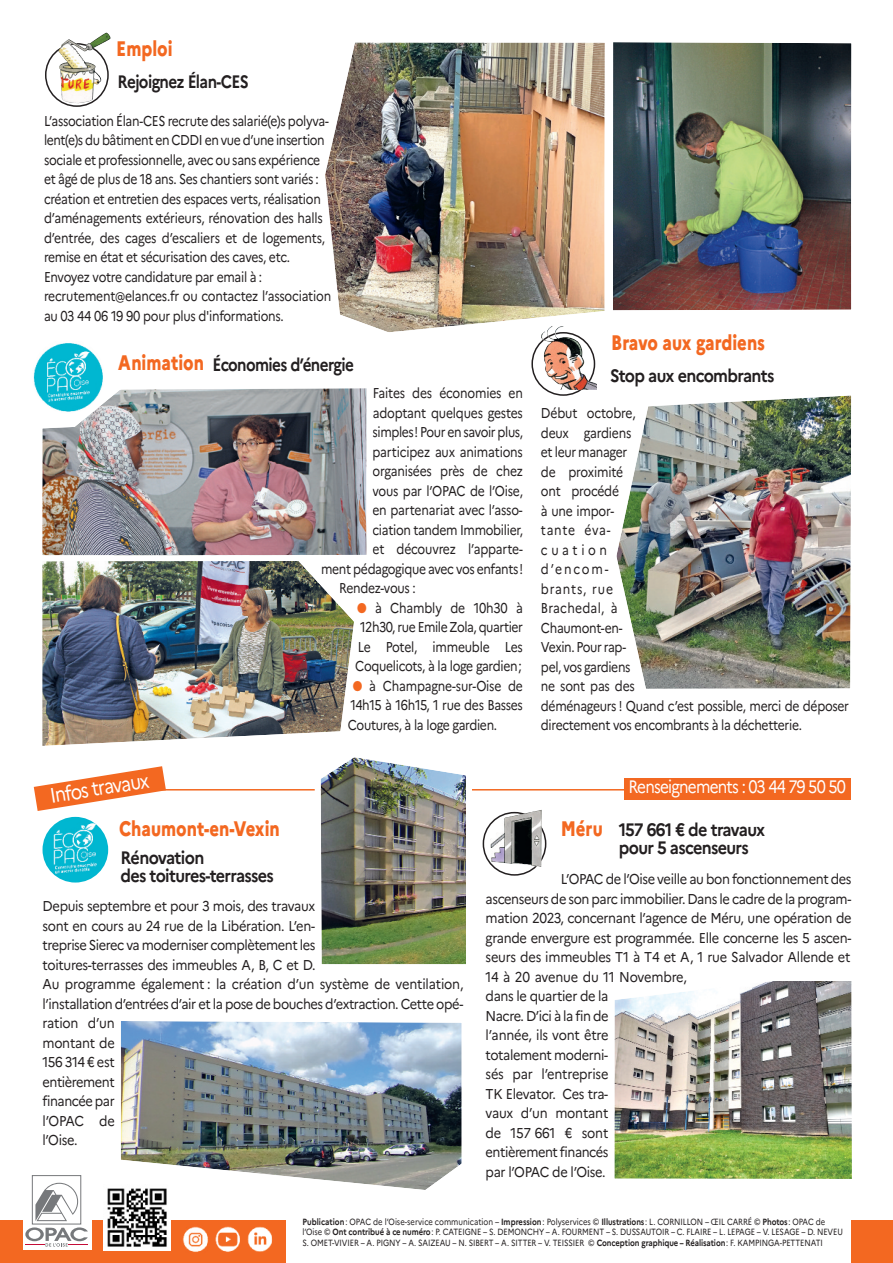
<style>
.page{position:relative;width:893px;height:1263px;background:#fff}
.page>*{position:absolute;margin:0;border:0;box-sizing:border-box;transform-origin:0 0}
.t1{font:800 21px "Marianne";color:#f36821;scale:.8 1}
.t2{font:21px "Marianne";color:#fff;scale:.85 1}
.t3{font:700 18px/18px "Marianne";letter-spacing:-.04em;color:#231f20;scale:.9 1}
.t4{font:700 18px "Marianne";letter-spacing:-.04em;color:#231f20;scale:.85 1}
.t5{font:18px "Marianne";letter-spacing:-.05em;color:#fff;scale:.85 1}
.t6{font:14.25px/19.5px "Marianne";letter-spacing:-.025em;color:#231f20;scale:.85 1}
.t7{font:14.25px/19.5px "Marianne";letter-spacing:-.025em;color:#231f20;scale:.9 1}
.t8{font:9px/10.5px "Marianne";letter-spacing:-.01em;color:#231f20;scale:.85 1}
.s1{font-weight:800;font-size:21px;color:#f36821}
.s2{color:#f36821}
.s3{font-weight:700}
</style>
<div class="page">
<div style="left:0;top:1220px;width:286px;height:43px;background:#f36821"></div>
<img style="left:247px;top:1226px;width:25px;height:26px">
<img style="left:182px;top:1226px;width:58px;height:26px">
<div style="left:851px;top:1220px;width:42px;height:43px;background:#f36821"></div>
<img style="left:104px;top:1188px;width:66px;height:63px">
<div style="left:23px;top:1168px;width:68px;height:82px;background:#fff"></div>
<div style="left:32px;top:1175px;width:49px;height:49px;border:1px solid #76787b"></div>
<svg style="left:35px;top:1183px;width:43px;height:38px"></svg>
<svg style="left:25px;top:1227px;width:63px;height:19px"></svg>
<svg style="left:45px;top:43px;width:47px;height:64px"></svg>
<img style="left:69px;top:32px;width:42px;height:71px">
<hr style="left:40px;top:789px;width:588px;height:1px;background:#f36821">
<img style="left:43px;top:817px;width:65px;height:65px;border-radius:50%">
<img style="left:614px;top:981px;width:238px;height:198px">
<img style="left:613px;top:42px;width:239px;height:269px">
<div style="left:624px;top:778px;width:226px;height:22px;background:#f36821"></div>
<svg style="left:34px;top:766px;width:132px;height:45px"></svg>
<svg style="left:483px;top:822px;width:63px;height:54px"></svg>
<img style="left:491px;top:810px;width:51px;height:56px">
<img style="left:115px;top:1021px;width:347px;height:175px">
<img style="left:325px;top:42px;width:280px;height:290px">
<img style="left:42px;top:561px;width:312px;height:185px">
<img style="left:42px;top:388px;width:325px;height:168px">
<img style="left:33px;top:343px;width:71px;height:70px">
<img style="left:315px;top:757px;width:157px;height:208px">
<svg style="left:531px;top:341px;width:51px;height:55px"></svg>
<img style="left:541px;top:326px;width:56px;height:64px">
<img style="left:616px;top:395px;width:236px;height:294px">
<h1 class="t1" style="left:116px;top:40px;width:72px">Emploi</h1>
<p class="t4" style="left:117px;top:74px;width:156px">Rejoignez Élan-CES</p>
<p class="t6" style="left:44px;top:112px;width:339px">L’association Élan-CES recrute des salarié(e)s polyva&shy;lent(e)s du bâtiment en CDDI en vue d’une insertion sociale et professionnelle, avec ou sans expérience et âgé de plus de 18 ans. Ses chantiers sont variés : création et entretien des espaces verts, réalisation d’aménagements extérieurs, rénovation des halls d’entrée, des cages d’escaliers et de logements, remise en état et sécurisation des caves, etc.<br>Envoyez votre candidature par email à : recrutement@elances.fr ou contactez l’association au 03 44 06 19 90 pour plus d'informations.</p>
<p class="t4" style="left:118px;top:357px;width:279px"><span class="s1">Animation</span> Économies d’énergie</p>
<h1 class="t2" style="left:49px;top:787px;width:119px;rotate:-9deg">Infos travaux</h1>
<p class="t6" style="left:373px;top:385px;width:178px">Faites des économies en</p>
<p class="t6" style="left:373px;top:404px;width:178px">adoptant quelques gestes</p>
<p class="t6" style="left:373px;top:424px;width:178px">simples! Pour en savoir plus,</p>
<p class="t6" style="left:373px;top:443px;width:178px">participez aux animations</p>
<p class="t6" style="left:372px;top:463px;width:179px">organisées près de chez</p>
<p class="t6" style="left:372px;top:482px;width:179px">vous par l’OPAC de l’Oise,</p>
<p class="t6" style="left:372px;top:502px;width:178px">en partenariat avec l’asso-</p>
<p class="t6" style="left:372px;top:521px;width:179px">ciation tandem Immobilier,</p>
<p class="t6" style="left:373px;top:541px;width:179px">et découvrez l’apparte-</p>
<p class="t6" style="left:321px;top:560px;width:239px">ment pédagogique avec vos enfants!</p>
<p class="t6" style="left:339px;top:580px;width:92px">Rendez-vous :</p>
<p class="t6" style="left:355px;top:599px;width:199px;text-align:center"><span class="s2">●</span> à Chambly de 10h30 à<br>12h30, rue Emile Zola, quartier<br>Le Potel, immeuble Les<br>Coquelicots, à la loge gardien;</p>
<p class="t6" style="left:348px;top:677px;width:207px;text-align:justify;text-indent:5px"><span class="s2">●</span> à Champagne-sur-Oise de 14h15 à 16h15, 1 rue des Basses Coutures, à la loge gardien.</p>
<h1 class="t1" style="left:611px;top:334px;width:194px">Bravo aux gardiens</h1>
<p class="t3" style="left:610px;top:368px;width:184px">Stop aux encombrants</p>
<p class="t6" style="left:541px;top:405px;width:364px">Début octobre,<br>deux gardiens<br>et leur manager<br>de proximité<br>ont procédé<br>à une impor-<br>tante éva-<br>cuation<br>d’encom-<br>brants, rue<br>Brachedal, à<br>Chaumont-en-<br>Vexin. Pour rap-<br>pel, vos gardiens<br>ne sont pas des<br>déménageurs ! Quand c’est possible, merci de déposer directement vos encombrants à la déchetterie.</p>
<p class="t5" style="left:628px;top:780px;width:258px">Renseignements : 03 44 79 50 50</p>
<h1 class="t1" style="left:119px;top:821px;width:203px">Chaumont-en-Vexin</h1>
<p class="t3" style="left:120px;top:851px;width:172px">Rénovation<br>des toitures-terrasses</p>
<p class="t7" style="left:43px;top:898px;width:469px">Depuis septembre et pour 3 mois, des travaux<br>sont en cours au 24 rue de la Libération. L’en-<br>treprise Sierec va moderniser complètement les<br>toitures-terrasses des immeubles A, B, C et D.<br>Au programme également : la création d’un système de ventilation, l’installation d’entrées d’air et la pose de bouches d’extraction. Cette opé&shy;ration d’un<br>montant de<br>156 314 € est<br>entièrement<br>financée par<br>l’OPAC de<br>l’Oise.</p>
<p class="t3" style="left:619px;top:823px;width:164px;text-indent:-58px"><span class="s1">Méru</span> 157 661 € de travaux pour 5 ascenseurs</p>
<p class="t7" style="left:486px;top:871px;width:408px;text-indent:75px">L’OPAC de l’Oise veille au bon fonctionnement des ascenseurs de son parc immobilier. Dans le cadre de la program&shy;mation 2023, concernant l’agence de Méru, une opération de grande envergure est programmée. Elle concerne les 5 ascen&shy;seurs des immeubles T1 à T4 et A, 1 rue Salvador Allende et<br>14 à 20 avenue du 11 Novembre,<br>dans le quartier de la<br>Nacre. D’ici à la fin de<br>l’année, ils vont être<br>totalement moderni-<br>sés par l’entreprise<br>TK Elevator. Ces tra-<br>vaux d’un montant<br>de 157 661 € sont<br>entièrement financés<br>par l’OPAC de l’Oise.</p>
<p class="t8" style="left:303px;top:1217px;width:637px"><span class="s3">Publication</span>: OPAC de l’Oise-service communication – <span class="s3">Impression</span>: Polyservices © <span class="s3">Illustrations</span>: L. CORNILLON – œIL CARRÉ © <span class="s3">Photos</span>: OPAC de l’Oise © <span class="s3">Ont contribué à ce numéro</span>: P. CATEIGNE – S. DEMONCHY – A. FOURMENT – S. DUSSAUTOIR – C. FLAIRE – L. LEPAGE – V. LESAGE – D. NEVEU<br>S. OMET-VIVIER – A. PIGNY – A. SAIZEAU – N. SIBERT – A. SITTER – V. TEISSIER © <span class="s3">Conception graphique — Réalisation</span>: F. KAMPINGA-PETTENATI</p>
</div>
